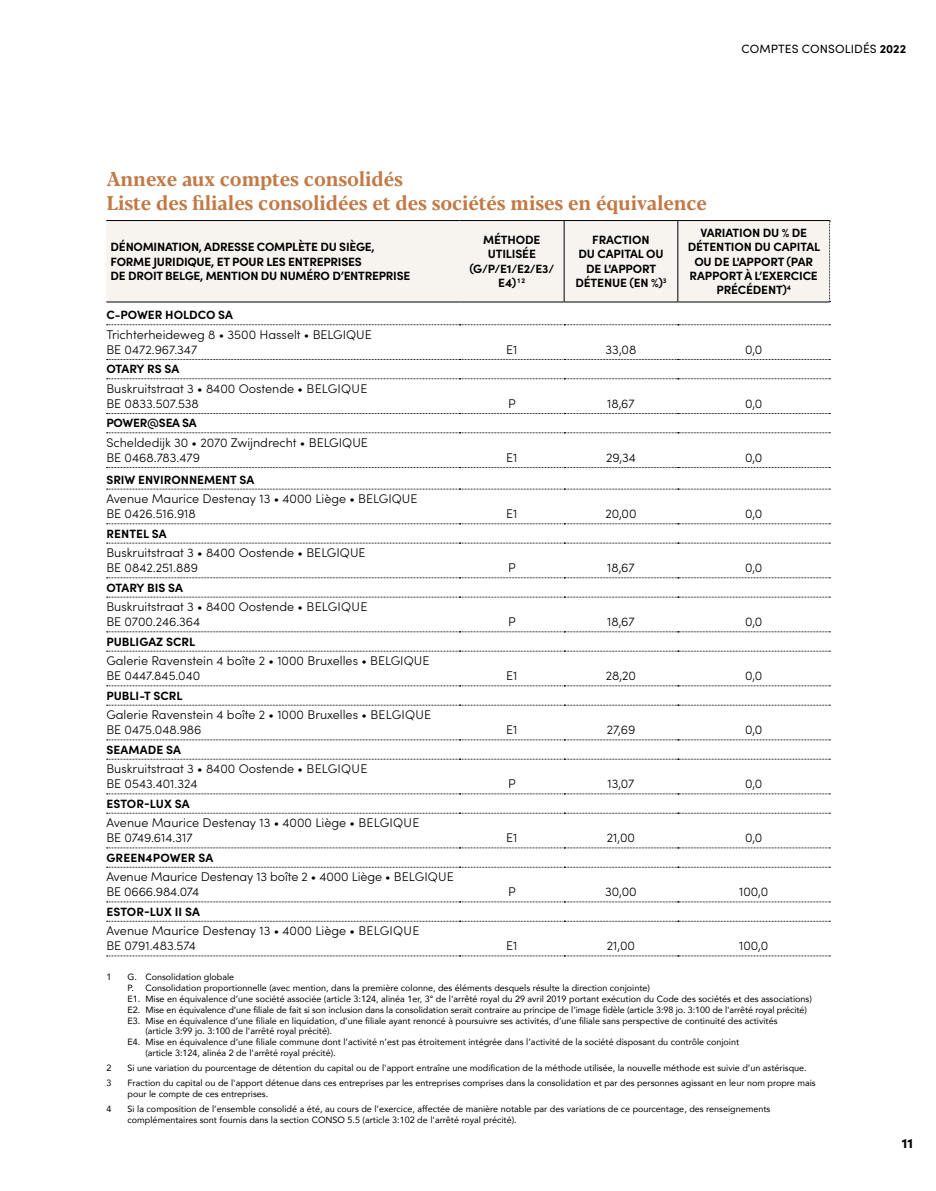
<style>
.page{position:relative;width:936px;height:1191px;background:#fff}
.page>*{position:absolute;margin:0;border:0;box-sizing:border-box;transform-origin:0 0}
.t1{font:700 19.5px/24px "Blacker Pro Text Trial";letter-spacing:-.01em;color:#c27946}
.t2{font:900 13.5px "Sofia Pro";color:#000}
.t3{font:300 12.6px/15px "Sofia Pro";color:#000}
.t4{font:700 12px/14.4px "Sofia Pro";letter-spacing:-.01em;color:#000;text-align:center}
.t5{font:700 12px "Sofia Pro";letter-spacing:.01em;color:#000}
.t6{font:12px "Sofia Pro";letter-spacing:.01em;color:#000}
.t7{font:9px/10.8px "Avenir";color:#000}
.s1{font-weight:700}
</style>
<div class="page">
<div style="left:106px;top:221px;width:723px;height:81px;background:#f7f4ef"></div>
<svg style="left:107px;top:324px;width:723px;height:1px"></svg>
<svg style="left:107px;top:359px;width:723px;height:1px"></svg>
<svg style="left:107px;top:378px;width:723px;height:1px"></svg>
<svg style="left:107px;top:413px;width:723px;height:1px"></svg>
<svg style="left:107px;top:432px;width:723px;height:1px"></svg>
<svg style="left:107px;top:467px;width:723px;height:1px"></svg>
<svg style="left:107px;top:489px;width:723px;height:1px"></svg>
<svg style="left:107px;top:523px;width:723px;height:1px"></svg>
<svg style="left:107px;top:543px;width:723px;height:1px"></svg>
<svg style="left:107px;top:577px;width:723px;height:1px"></svg>
<svg style="left:107px;top:597px;width:723px;height:1px"></svg>
<svg style="left:107px;top:631px;width:723px;height:1px"></svg>
<svg style="left:107px;top:651px;width:723px;height:1px"></svg>
<svg style="left:107px;top:685px;width:723px;height:1px"></svg>
<svg style="left:107px;top:705px;width:723px;height:1px"></svg>
<svg style="left:107px;top:739px;width:723px;height:1px"></svg>
<svg style="left:107px;top:759px;width:723px;height:1px"></svg>
<svg style="left:107px;top:793px;width:723px;height:1px"></svg>
<svg style="left:107px;top:813px;width:723px;height:1px"></svg>
<svg style="left:107px;top:847px;width:723px;height:1px"></svg>
<svg style="left:107px;top:867px;width:723px;height:1px"></svg>
<svg style="left:107px;top:901px;width:723px;height:1px"></svg>
<svg style="left:107px;top:921px;width:723px;height:1px"></svg>
<svg style="left:107px;top:955px;width:723px;height:1px"></svg>
<hr style="left:106px;top:220px;width:353px;height:1px;background:#000">
<hr style="left:106px;top:302px;width:353px;height:1px;background:#000">
<hr style="left:459px;top:220px;width:105px;height:1px;background:#000">
<hr style="left:564px;top:220px;width:113px;height:1px;background:#000">
<hr style="left:677px;top:220px;width:152px;height:1px;background:#000">
<hr style="left:459px;top:302px;width:105px;height:1px;background:#000">
<hr style="left:564px;top:302px;width:113px;height:1px;background:#000">
<hr style="left:677px;top:302px;width:152px;height:1px;background:#000">
<svg style="left:829px;top:221px;width:1px;height:81px"></svg>
<hr style="left:564px;top:221px;width:1px;height:81px;background:#000">
<hr style="left:677px;top:221px;width:1px;height:81px;background:#000">
<h3 class="t6" style="left:741px;top:40px;width:166px">COMPTES CONSOLIDÉS <span class="s1">2022</span></h3>
<h1 class="t1" style="left:106px;top:166px;width:602px">Annexe aux comptes consolidés<br>Liste des filiales consolidées et des sociétés mises en équivalence</h1>
<h3 class="t4" style="left:111px;top:239px;width:301px;text-align:left">DÉNOMINATION, ADRESSE COMPLÈTE DU SIÈGE,<br>FORME JURIDIQUE, ET POUR LES ENTREPRISES<br>DE DROIT BELGE, MENTION DU NUMÉRO D’ENTREPRISE</h3>
<h3 class="t4" style="left:469px;top:232px;width:86px">MÉTHODE<br>UTILISÉE (G/P/E1/E2/E3/<br>E4) <sup>1</sup> <sup>2</sup></h3>
<h3 class="t4" style="left:575px;top:232px;width:93px">FRACTION<br>DU CAPITAL OU<br>DE L'APPORT<br>DÉTENUE (EN %)<sup>3</sup></h3>
<h3 class="t4" style="left:687px;top:224px;width:134px">VARIATION DU % DE<br>DÉTENTION DU CAPITAL<br>OU DE L'APPORT (PAR<br>RAPPORT À L’EXERCICE<br>PRÉCÉDENT)<sup>4</sup></h3>
<h3 class="t4" style="left:106px;top:307px;width:128px">C-POWER HOLDCO SA</h3>
<h3 class="t3" style="left:106px;top:326px;width:267px">Trichterheideweg 8 • 3500 Hasselt • BELGIQUE<br>BE 0472.967.347</h3>
<h3 class="t3" style="left:506px;top:341px;width:13px">E1</h3>
<h3 class="t3" style="left:605px;top:341px;width:32px">33,08</h3>
<h3 class="t3" style="left:745px;top:341px;width:19px">0,0</h3>
<h3 class="t4" style="left:106px;top:361px;width:74px">OTARY RS SA</h3>
<h3 class="t3" style="left:106px;top:380px;width:262px">Buskruitstraat 3 • 8400 Oostende • BELGIQUE<br>BE 0833.507.538</h3>
<h3 class="t4" style="left:106px;top:415px;width:92px">POWER@SEA SA</h3>
<h3 class="t3" style="left:106px;top:434px;width:263px">Scheldedijk 30 • 2070 Zwijndrecht • BELGIQUE<br>BE 0468.783.479</h3>
<h3 class="t4" style="left:106px;top:471px;width:149px">SRIW ENVIRONNEMENT SA</h3>
<h3 class="t3" style="left:106px;top:490px;width:312px">Avenue Maurice Destenay 13 • 4000 Liège • BELGIQUE<br>BE 0426.516.918</h3>
<h3 class="t5" style="left:106px;top:524px;width:62px">RENTEL SA</h3>
<h3 class="t3" style="left:106px;top:544px;width:261px">Buskruitstraat 3 • 8400 Oostende • BELGIQUE<br>BE 0842.251.889</h3>
<h3 class="t4" style="left:106px;top:579px;width:78px">OTARY BIS SA</h3>
<h3 class="t3" style="left:106px;top:598px;width:262px">Buskruitstraat 3 • 8400 Oostende • BELGIQUE<br>BE 0700.246.364</h3>
<h3 class="t4" style="left:106px;top:633px;width:90px">PUBLIGAZ SCRL</h3>
<h3 class="t3" style="left:106px;top:652px;width:324px">Galerie Ravenstein 4 boîte 2 • 1000 Bruxelles • BELGIQUE<br>BE 0447.845.040</h3>
<h3 class="t4" style="left:106px;top:687px;width:78px">PUBLI-T SCRL</h3>
<h3 class="t3" style="left:106px;top:706px;width:326px">Galerie Ravenstein 4 boîte 2 • 1000 Bruxelles • BELGIQUE<br>BE 0475.048.986</h3>
<h3 class="t5" style="left:106px;top:740px;width:76px">SEAMADE SA</h3>
<h3 class="t3" style="left:106px;top:760px;width:262px">Buskruitstraat 3 • 8400 Oostende • BELGIQUE<br>BE 0543.401.324</h3>
<h3 class="t4" style="left:106px;top:795px;width:85px">ESTOR-LUX SA</h3>
<h3 class="t3" style="left:106px;top:814px;width:314px">Avenue Maurice Destenay 13 • 4000 Liège • BELGIQUE<br>BE 0749.614.317</h3>
<h3 class="t5" style="left:106px;top:848px;width:108px">GREEN4POWER SA</h3>
<h3 class="t3" style="left:106px;top:868px;width:349px">Avenue Maurice Destenay 13 boîte 2 • 4000 Liège • BELGIQUE<br>BE 0666.984.074</h3>
<h3 class="t4" style="left:106px;top:903px;width:95px">ESTOR-LUX II SA</h3>
<h3 class="t3" style="left:106px;top:922px;width:314px">Avenue Maurice Destenay 13 • 4000 Liège • BELGIQUE<br>BE 0791.483.574</h3>
<h3 class="t3" style="left:508px;top:395px;width:9px">P</h3>
<h3 class="t3" style="left:607px;top:395px;width:29px">18,67</h3>
<h3 class="t3" style="left:745px;top:395px;width:19px">0,0</h3>
<h3 class="t3" style="left:506px;top:449px;width:13px">E1</h3>
<h3 class="t3" style="left:606px;top:449px;width:31px">29,34</h3>
<h3 class="t3" style="left:745px;top:449px;width:19px">0,0</h3>
<h3 class="t3" style="left:506px;top:505px;width:13px">E1</h3>
<h3 class="t3" style="left:605px;top:505px;width:33px">20,00</h3>
<h3 class="t3" style="left:745px;top:505px;width:19px">0,0</h3>
<h3 class="t3" style="left:508px;top:559px;width:9px">P</h3>
<h3 class="t3" style="left:607px;top:559px;width:29px">18,67</h3>
<h3 class="t3" style="left:745px;top:559px;width:19px">0,0</h3>
<h3 class="t3" style="left:508px;top:613px;width:9px">P</h3>
<h3 class="t3" style="left:607px;top:613px;width:29px">18,67</h3>
<h3 class="t3" style="left:745px;top:613px;width:19px">0,0</h3>
<h3 class="t3" style="left:506px;top:667px;width:13px">E1</h3>
<h3 class="t3" style="left:605px;top:667px;width:32px">28,20</h3>
<h3 class="t3" style="left:745px;top:667px;width:19px">0,0</h3>
<h3 class="t3" style="left:506px;top:721px;width:13px">E1</h3>
<h3 class="t3" style="left:606px;top:721px;width:30px">27,69</h3>
<h3 class="t3" style="left:745px;top:721px;width:19px">0,0</h3>
<h3 class="t3" style="left:508px;top:775px;width:9px">P</h3>
<h3 class="t3" style="left:607px;top:775px;width:28px">13,07</h3>
<h3 class="t3" style="left:745px;top:775px;width:19px">0,0</h3>
<h3 class="t3" style="left:506px;top:829px;width:13px">E1</h3>
<h3 class="t3" style="left:607px;top:829px;width:30px">21,00</h3>
<h3 class="t3" style="left:745px;top:829px;width:19px">0,0</h3>
<h3 class="t3" style="left:508px;top:883px;width:9px">P</h3>
<h3 class="t3" style="left:605px;top:883px;width:33px">30,00</h3>
<h3 class="t3" style="left:739px;top:883px;width:30px">100,0</h3>
<h3 class="t3" style="left:506px;top:937px;width:13px">E1</h3>
<h3 class="t3" style="left:607px;top:937px;width:30px">21,00</h3>
<h3 class="t3" style="left:739px;top:937px;width:30px">100,0</h3>
<p class="t7" style="left:106px;top:971px;width:7px">1</p>
<p class="t7" style="left:128px;top:971px;width:108px">G. Consolidation globale</p>
<p class="t7" style="left:128px;top:982px;width:524px">P. Consolidation proportionnelle (avec mention, dans la première colonne, des éléments desquels résulte la direction conjointe)</p>
<p class="t7" style="left:128px;top:993px;width:685px">E1. Mise en équivalence d’une société associée (article 3:124, alinéa 1er, 3° de l'arrêté royal du 29 avril 2019 portant exécution du Code des sociétés et des associations)</p>
<p class="t7" style="left:128px;top:1004px;width:681px">E2. Mise en équivalence d’une filiale de fait si son inclusion dans la consolidation serait contraire au principe de l’image fidèle (article 3:98 jo. 3:100 de l'arrêté royal précité)</p>
<p class="t7" style="left:128px;top:1014px;width:651px">E3. Mise en équivalence d’une filiale en liquidation, d’une filiale ayant renoncé à poursuivre ses activités, d’une filiale sans perspective de continuité des activités</p>
<p class="t7" style="left:145px;top:1025px;width:188px">(article 3:99 jo. 3:100 de l'arrêté royal précité).</p>
<p class="t7" style="left:128px;top:1036px;width:613px">E4. Mise en équivalence d’une filiale commune dont l’activité n’est pas étroitement intégrée dans l’activité de la société disposant du contrôle conjoint</p>
<p class="t7" style="left:145px;top:1047px;width:192px">(article 3:124, alinéa 2 de l'arrêté royal précité).</p>
<p class="t7" style="left:106px;top:1062px;width:7px">2</p>
<p class="t7" style="left:128px;top:1062px;width:680px">Si une variation du pourcentage de détention du capital ou de l'apport entraîne une modification de la méthode utilisée, la nouvelle méthode est suivie d’un astérisque.</p>
<p class="t7" style="left:106px;top:1077px;width:7px">3</p>
<p class="t7" style="left:128px;top:1077px;width:689px">Fraction du capital ou de l'apport détenue dans ces entreprises par les entreprises comprises dans la consolidation et par des personnes agissant en leur nom propre mais pour le compte de ces entreprises.</p>
<p class="t7" style="left:106px;top:1103px;width:7px">4</p>
<p class="t7" style="left:128px;top:1103px;width:644px">Si la composition de l’ensemble consolidé a été, au cours de l’exercice, affectée de manière notable par des variations de ce pourcentage, des renseignements complémentaires sont fournis dans la section CONSO 5.5 (article 3:102 de l'arrêté royal précité).</p>
<h2 class="t2" style="left:901px;top:1132px;width:13px">11</h2>
</div>
